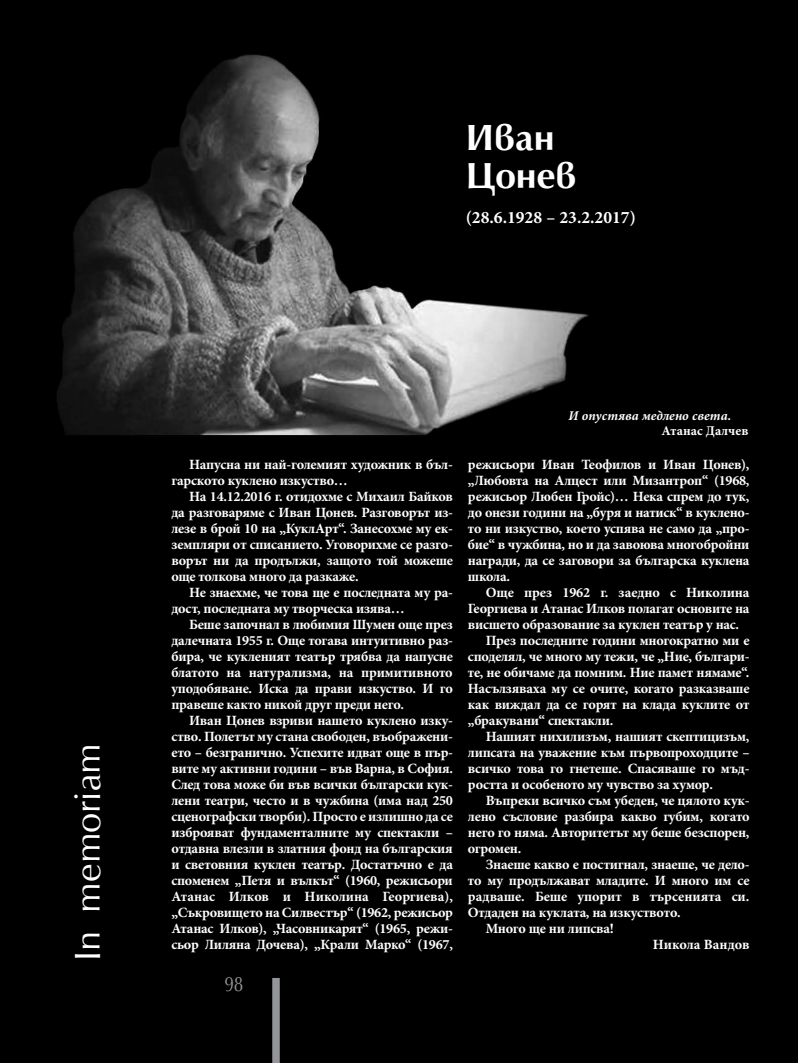
<style>
.page{position:relative;width:798px;height:1063px;background:#fff}
.page>*{position:absolute;margin:0;border:0;box-sizing:border-box;transform-origin:0 0}
.t1{font:37.5px "Opal Bulgarian CYR";color:#fff}
.t2{font:700 37.5px/37.5px "Opal Bulgarian CYR";color:#fff}
.t3{font:21.25px "Opal Bulgarian CYR";color:#939598;scale:.9 1}
.t4{font:700 17.5px "Minion Pro";color:#fff}
.t5{font:700 14.12px/16px "Minion Pro";letter-spacing:-.02em;color:#fff;text-align:justify}
.t6{font:700 14.12px "Minion Pro";color:#fff}
.t7{font:italic 700 13.38px "Minion Pro";color:#fff}
.t8{font:700 13.38px "Minion Pro";color:#fff}
</style>
<div class="page">
<img style="left:0;top:0;width:797px;height:1063px">
<div style="left:272px;top:978px;width:8px;height:85px;background:#939598"></div>
<h1 class="t2" style="left:465px;top:120px;width:112px">Иван<br>Цонев</h1>
<p class="t4" style="left:465px;top:205px;width:171px">(28.6.1928 – 23.2.2017)</p>
<h1 class="t1" style="left:67px;top:961px;width:220px;rotate:-90deg">In memoriam</h1>
<p class="t5" style="left:171px;top:456px;width:283px;text-indent:18px">Напусна ни най-големият художник в бъл&shy;гарското куклено изкуство…</p>
<p class="t5" style="left:171px;top:488px;width:283px;text-indent:18px">На 14.12.2016 г. отидохме с Михаил Байков да разговаряме с Иван Цонев. Разговорът из&shy;лезе в брой 10 на „КуклАрт“. Занесохме му ек&shy;земпляри от списанието. Уговорихме се разго&shy;ворът ни да продължи, защото той можеше още толкова много да разкаже.</p>
<p class="t5" style="left:171px;top:584px;width:283px;text-indent:18px">Не знаехме, че това ще е последната му ра&shy;дост, последната му творческа изява…</p>
<p class="t5" style="left:171px;top:616px;width:283px;text-indent:18px">Беше започнал в любимия Шумен още през далечната 1955 г. Още тогава интуитивно раз&shy;бира, че кукленият театър трябва да напусне блатото на натурализма, на примитивното уподобяване. Иска да прави изкуство. И го правеше както никой друг преди него.</p>
<p class="t5" style="left:171px;top:712px;width:283px;text-indent:18px">Иван Цонев взриви нашето куклено изку&shy;ство. Полетът му стана свободен, въображени&shy;ето – безгранично. Успехите идват още в пър&shy;вите му активни години – във Варна, в София.<br>След това може би във всички български кук&shy;лени театри, често и в чужбина (има над 250 сценографски творби). Просто е излишно да се изброяват фундаменталните му спектакли – отдавна влезли в златния фонд на българския и световния куклен театър. Достатъчно е да споменем „Петя и вълкът“ (1960, режисьори Атанас Илков и Николина Георгиева), „Съкровището на Силвестър“ (1962, режисьор Атанас Илков), „Часовникарят“ (1965, режи&shy;сьор Лиляна Дочева), „Крали Марко“ (1967,</p>
<h2 class="t3" style="left:224px;top:972px;width:23px">98</h2>
<p class="t7" style="left:568px;top:406px;width:164px">И опустява медлено света.</p>
<p class="t8" style="left:661px;top:421px;width:88px">Атанас Далчев</p>
<p class="t5" style="left:468px;top:456px;width:283px">режисьори Иван Теофилов и Иван Цонев), „Любовта на Алцест или Мизантроп“ (1968, режисьор Любен Гройс)… Нека спрем до тук, до онези години на „буря и натиск“ в куклено&shy;то ни изкуство, което успява не само да „про&shy;бие“ в чужбина, но и да завоюва многобройни награди, да се заговори за българска куклена школа.</p>
<p class="t5" style="left:485px;top:584px;width:265px">Още през 1962 г. заедно с Николина</p>
<p class="t5" style="left:468px;top:600px;width:283px">Георгиева и Атанас Илков полагат основите на</p>
<p class="t5" style="left:468px;top:616px;width:273px">висшето образование за куклен театър у нас.</p>
<p class="t5" style="left:485px;top:632px;width:265px">През последните години многократно ми е</p>
<p class="t5" style="left:468px;top:648px;width:283px">споделял, че много му тежи, че „Ние, българи-</p>
<p class="t5" style="left:468px;top:664px;width:283px">те, не обичаме да помним. Ние памет нямаме“.</p>
<p class="t5" style="left:468px;top:680px;width:283px">Насълзяваха му се очите, когато разказваше</p>
<p class="t5" style="left:468px;top:696px;width:283px">как виждал да се горят на клада куклите от</p>
<p class="t5" style="left:468px;top:712px;width:147px">„бракувани“ спектакли.</p>
<p class="t5" style="left:485px;top:728px;width:265px">Нашият нихилизъм, нашият скептицизъм,</p>
<p class="t5" style="left:468px;top:744px;width:283px">липсата на уважение към първопроходците –</p>
<p class="t5" style="left:468px;top:760px;width:283px">всичко това го гнетеше. Спасяваше го мъд-</p>
<p class="t5" style="left:468px;top:776px;width:246px">ростта и особеното му чувство за хумор.</p>
<p class="t5" style="left:485px;top:792px;width:265px">Въпреки всичко съм убеден, че цялото кук-</p>
<p class="t5" style="left:468px;top:808px;width:283px">лено съсловие разбира какво губим, когато</p>
<p class="t5" style="left:468px;top:824px;width:283px">него го няма. Авторитетът му беше безспорен,</p>
<p class="t5" style="left:468px;top:840px;width:55px">огромен.</p>
<p class="t5" style="left:485px;top:856px;width:265px">Знаеше какво е постигнал, знаеше, че дело-</p>
<p class="t5" style="left:468px;top:872px;width:283px">то му продължават младите. И много им се</p>
<p class="t5" style="left:468px;top:888px;width:283px">радваше. Беше упорит в търсенията си.</p>
<p class="t5" style="left:468px;top:904px;width:214px">Отдаден на куклата, на изкуството.</p>
<p class="t5" style="left:485px;top:920px;width:130px">Много ще ни липсва!</p>
<p class="t6" style="left:652px;top:934px;width:98px">Никола Вандов</p>
</div>
